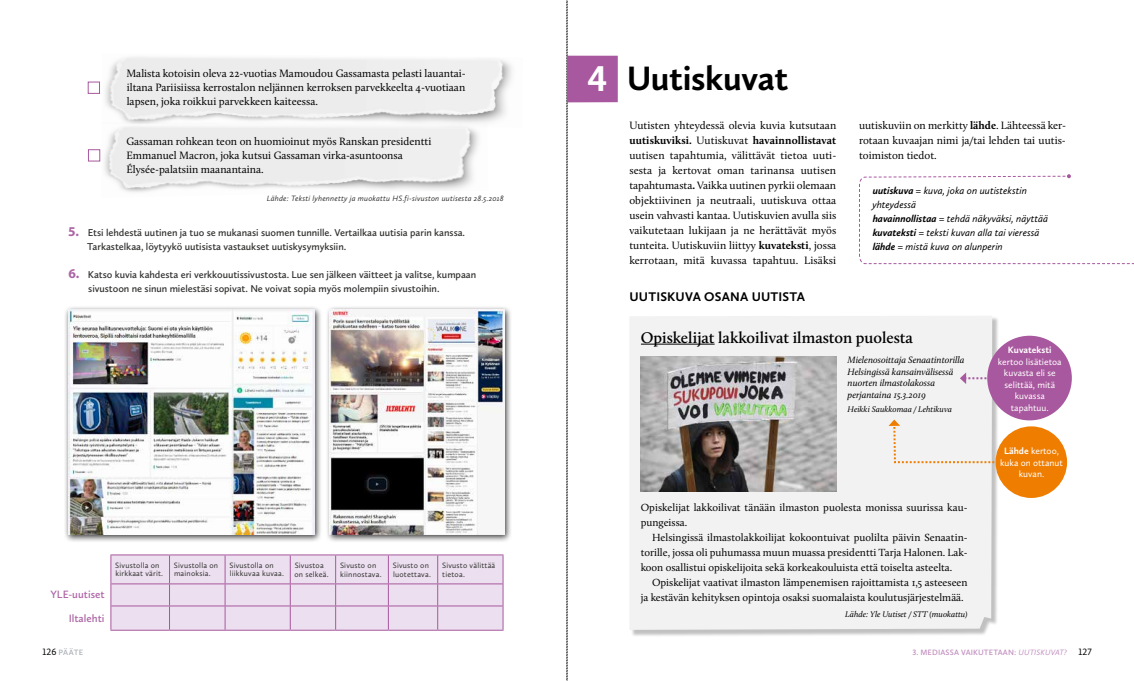
<style>
.page{position:relative;width:1134px;height:681px;background:#fff}
.page>*{position:absolute;margin:0;border:0;box-sizing:border-box;transform-origin:0 0}
.t1{font:700 35px "Calluna Sans";letter-spacing:-.01em;color:#000}
.t2{font:600 16px "Calluna";color:#000}
.t3{font:700 13px "Calluna Sans";letter-spacing:.015em;color:#000}
.t4{font:11px/15px "Calluna";color:#000;text-align:justify}
.t5{font:600 11px "Calluna Sans";color:#ad64a5}
.t6{font:10.7px/15px "Calluna";color:#000}
.t7{font:600 10.3px/14px "Calluna Sans";letter-spacing:-.005em;color:#333332}
.t8{font:italic 10.3px/14px "Calluna Sans";color:#000}
.t9{font:italic 9.5px/11.5px "Calluna";color:#000}
.t10{font:9.5px/11.5px "Calluna Sans";color:#fff;text-align:center}
.t11{font:700 9.5px "Calluna Sans";color:#fff}
.t12{font:italic 8.5px "Calluna";color:#000}
.t13{font:8px/9px "Calluna Sans";letter-spacing:.025em;color:#333332}
.t14{font:italic 8px "Calluna Sans";letter-spacing:.025em;color:#333332}
.t15{font:600 8px "Calluna Sans";letter-spacing:.015em;color:#c08cbe}
.t16{font:600 8px "Calluna Sans";letter-spacing:.035em;color:#a8afb4}
.s1{font-family:"Myriad Pro";font-weight:700;font-size:13.5px;color:#ad64a5}
.s2{font-size:37px;color:#fff}
.s3{font-weight:700}
.s4{font-weight:400;font-size:9.5px;color:#000}
.s5{font-weight:400;font-style:italic}
</style>
<div class="page">
<div style="left:630px;top:316px;width:369px;height:320px;background:#000;opacity:.25"></div>
<div style="left:630px;top:316px;width:362px;height:313px;background:#f2f2f2"></div>
<img style="left:105px;top:57px;width:407px;height:65px">
<img style="left:104px;top:122px;width:382px;height:70px">
<div style="left:325px;top:305px;width:187px;height:238px;background:#000;opacity:.75"></div>
<img style="left:329px;top:309px;width:175px;height:225px">
<div style="left:64px;top:305px;width:258px;height:238px;background:#000;opacity:.75"></div>
<img style="left:68px;top:309px;width:246px;height:225px">
<img style="left:641px;top:356px;width:195px;height:135px">
<div style="left:88px;top:82px;width:12px;height:12px;border:1px solid #a8589e"></div>
<div style="left:88px;top:149px;width:12px;height:12px;border:1px solid #a8589e"></div>
<svg style="left:859px;top:174px;width:275px;height:90px"></svg>
<svg style="left:110px;top:554px;width:393px;height:76px;background:#e7d6ea"></svg>
<div style="left:567px;top:56px;width:51px;height:46px;background:#a8589e"></div>
<hr style="left:641px;top:343px;width:74px;height:1px;background:#000">
<div style="left:987px;top:335px;width:85px;height:85px;background:#a8589e;border-radius:50%"></div>
<svg style="left:960px;top:372px;width:28px;height:12px"></svg>
<div style="left:995px;top:426px;width:72px;height:71px;background:#ef7d00;border-radius:50%"></div>
<svg style="left:888px;top:419px;width:123px;height:45px"></svg>
<svg style="left:566px;top:0;width:2px;height:681px"></svg>
<p class="t4" style="left:126px;top:66px;width:341px;line-height:14px">Malista kotoisin oleva 22-vuotias Mamoudou Gassamasta pelasti lauantai&shy;iltana Pariisiissa kerrostalon neljännen kerroksen parvekkeelta 4-vuotiaan lapsen, joka roikkui parvekkeen kaiteessa.</p>
<p class="t4" style="left:126px;top:134px;width:307px;line-height:14px;text-align:left">Gassaman rohkean teon on huomioinut myös Ranskan presidentti<br>Emmanuel Macron, joka kutsui Gassaman virka-asuntoonsa<br>Élysée-palatsiin maanantaina.</p>
<p class="t14" style="left:267px;top:193px;width:238px">Lähde: Teksti lyhennetty ja muokattu HS.fi-sivuston uutisesta 28.5.2018</p>
<p class="t7" style="left:87px;top:225px;width:379px;text-indent:-19px"><span class="s1">5.</span> Etsi lehdestä uutinen ja tuo se mukanasi suomen tunnille. Vertailkaa uutisia parin kanssa.<br>Tarkastelkaa, löytyykö uutisista vastaukset uutiskysymyksiin.</p>
<p class="t7" style="left:88px;top:267px;width:389px;text-indent:-20px"><span class="s1">6.</span> Katso kuvia kahdesta eri verkkouutissivustosta. Lue sen jälkeen väitteet ja valitse, kumpaan sivustoon ne sinun mielestäsi sopivat. Ne voivat sopia myös molempiin sivustoihin.</p>
<p class="t5" style="left:50px;top:587px;width:56px">YLE-uutiset</p>
<p class="t5" style="left:69px;top:611px;width:37px">Iltalehti</p>
<p class="t13" style="left:115px;top:561px;width:49px;line-height:8px">Sivustolla on kirkkaat värit.</p>
<p class="t13" style="left:174px;top:561px;width:46px;line-height:8px">Sivustolla on mainoksia.</p>
<p class="t13" style="left:229px;top:561px;width:56px;line-height:8px">Sivustolla on liikkuvaa kuvaa.</p>
<p class="t13" style="left:294px;top:560px;width:36px">Sivustoa on selkeä.</p>
<p class="t13" style="left:340px;top:560px;width:43px">Sivusto on kiinnostava.</p>
<p class="t13" style="left:393px;top:560px;width:40px">Sivusto on luotettava.</p>
<p class="t13" style="left:442px;top:560px;width:55px">Sivusto välittää tietoa.</p>
<h1 class="t1" style="left:587px;top:56px;width:202px"><span class="s2">4</span> Uutiskuvat</h1>
<p class="t4" style="left:629px;top:117px;width:209px">Uutisten yhteydessä olevia kuvia kutsutaan <span class="s3">uutiskuviksi.</span> Uutiskuvat <span class="s3">havainnollistavat </span>uutisen tapahtumia, välittävät tietoa uuti&shy;sesta ja kertovat oman tarinansa uutisen tapahtumasta<span class="s3">.</span> Vaikka uutinen pyrkii olemaan objektiivinen ja neutraali, uutiskuva ottaa usein vahvasti kantaa. Uutiskuvien avulla siis vaikutetaan lukijaan ja ne herättävät myös tunteita. Uutiskuviin liittyy <span class="s3">kuvateksti</span>, jossa kerrotaan, mitä kuvassa tapahtuu. Lisäksi</p>
<p class="t3" style="left:629px;top:288px;width:177px">UUTISKUVA OSANA UUTISTA</p>
<p class="t4" style="left:859px;top:117px;width:208px">uutiskuviin on merkitty <span class="s3">lähde</span>. Lähteessä ker&shy;rotaan kuvaajan nimi ja/tai lehden tai uutis&shy;toimiston tiedot.</p>
<p class="t8" style="left:872px;top:183px;width:177px"><span class="s3">uutiskuva</span> = kuva, joka on uutistekstin yhteydessä<br><span class="s3">havainnollistaa</span> = tehdä näkyväksi, näyttää <span class="s3">kuvateksti</span> = teksti kuvan alla tai vieressä <span class="s3">lähde</span> = mistä kuva on alunperin</p>
<h2 class="t2" style="left:641px;top:327px;width:274px">Opiskelijat lakkoilivat ilmaston puolesta</h2>
<p class="t9" style="left:848px;top:354px;width:118px">Mielenosoittaja Senaatintorilla<br>Helsingissä kansainvälisessä nuorten ilmastolakossa perjantaina 15.3.2019</p>
<p class="t12" style="left:848px;top:404px;width:106px">Heikki Saukkomaa / Lehtikuva</p>
<p class="t6" style="left:641px;top:499px;width:328px">Opiskelijat lakkoilivat tänään ilmaston puolesta monissa suurissa kau&shy;pungeissa.</p>
<p class="t6" style="left:641px;top:529px;width:328px;text-align:justify;text-indent:11px">Helsingissä ilmastolakkoilijat kokoontuivat puolilta päivin Senaatin&shy;torille, jossa oli puhumassa muun muassa presidentti Tarja Halonen. Lak&shy;koon osallistui opiskelijoita sekä korkeakouluista että toiselta asteelta.</p>
<p class="t6" style="left:641px;top:574px;width:328px;text-indent:11px">Opiskelijat vaativat ilmaston lämpenemisen rajoittamista 1,5 asteeseen ja kestävän kehityksen opintoja osaksi suomalaista koulutusjärjestelmää.</p>
<p class="t12" style="left:845px;top:608px;width:124px">Lähde: Yle Uutiset / STT (muokattu)</p>
<p class="t11" style="left:1008px;top:344px;width:45px">Kuvateksti</p>
<p class="t10" style="left:998px;top:355px;width:65px">kertoo lisätietoa kuvasta eli se selittää, mitä kuvassa tapahtuu.</p>
<p class="t10" style="left:1000px;top:445px;width:64px"><span class="s3">Lähde</span> kertoo, kuka on ottanut kuvan.</p>
<p class="t16" style="left:43px;top:647px;width:42px"><span class="s4">126</span> PÄÄTE</p>
<p class="t15" style="left:912px;top:647px;width:181px">3. MEDIASSA VAIKUTETAAN: <span class="s5">UUTISKUVAT?</span> <span class="s4">127</span></p>
</div>
